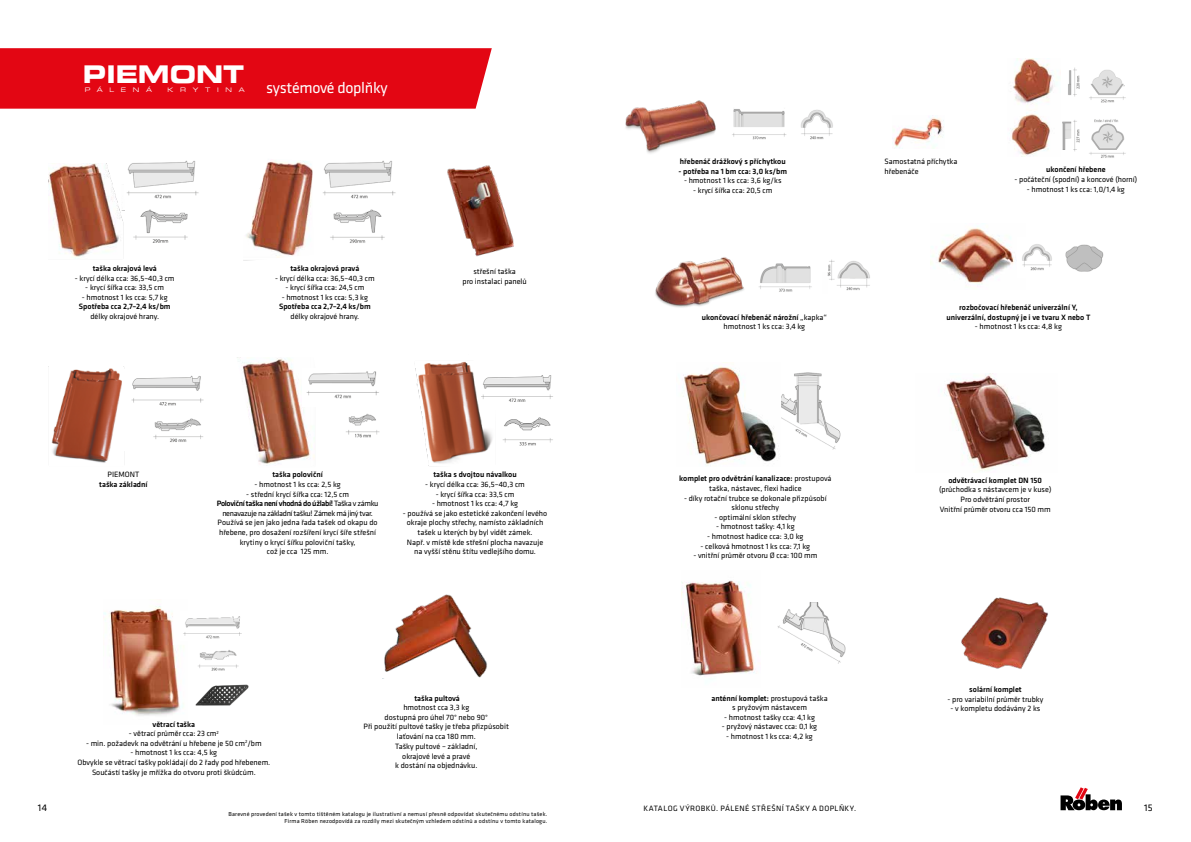
<style>
.page{position:relative;width:1191px;height:842px;background:#fff}
.page>*{position:absolute;margin:0;border:0;box-sizing:border-box;transform-origin:0 0}
.t1{font:700 24px "Square 721 Ex EU";color:#fff}
.t2{font:16px "Klavika Basic";letter-spacing:-.02em;color:#fff}
.t3{font:10px "Klavika Basic";color:#000}
.t4{font:8px/9.6px "Klavika Basic";color:#000;text-align:center}
.t5{font:500 8px/9.6px "Klavika Basic";color:#000;text-align:center}
.t6{font:8px "Klavika Basic";letter-spacing:.05em;color:#000}
.t7{font:6.1px "Square 721 Ex EU";letter-spacing:1.09em;color:#fff}
.t8{font:6px/7.2px "Klavika Basic";letter-spacing:.03em;color:#000;text-align:right}
.s1{font-weight:500}
</style>
<div class="page">
<svg style="left:1060px;top:787px;width:62px;height:23px"></svg>
<img style="left:48px;top:366px;width:76px;height:97px">
<img style="left:237px;top:357px;width:78px;height:109px">
<img style="left:48px;top:163px;width:76px;height:96px">
<img style="left:243px;top:161px;width:70px;height:100px">
<img style="left:415px;top:361px;width:78px;height:105px">
<div style="left:0;top:48px;width:492px;height:61px;background:#e30613"></div>
<img style="left:131px;top:375px;width:73px;height:67px">
<img style="left:781px;top:372px;width:60px;height:78px">
<img style="left:682px;top:366px;width:94px;height:99px">
<img style="left:303px;top:369px;width:76px;height:37px">
<img style="left:346px;top:413px;width:34px;height:25px">
<img style="left:480px;top:364px;width:73px;height:41px">
<img style="left:503px;top:417px;width:50px;height:29px">
<img style="left:126px;top:160px;width:73px;height:39px">
<img style="left:133px;top:233px;width:55px;height:10px">
<img style="left:323px;top:160px;width:73px;height:39px">
<img style="left:330px;top:209px;width:55px;height:34px">
<img style="left:195px;top:684px;width:54px;height:22px">
<img style="left:103px;top:606px;width:81px;height:110px">
<img style="left:180px;top:612px;width:62px;height:28px">
<img style="left:198px;top:650px;width:41px;height:21px">
<img style="left:930px;top:226px;width:84px;height:59px">
<img style="left:1065px;top:244px;width:39px;height:28px">
<img style="left:1022px;top:244px;width:30px;height:27px">
<img style="left:1010px;top:59px;width:44px;height:97px">
<img style="left:1062px;top:67px;width:64px;height:91px">
<img style="left:625px;top:100px;width:91px;height:54px">
<img style="left:801px;top:109px;width:32px;height:31px">
<img style="left:732px;top:109px;width:55px;height:31px">
<img style="left:655px;top:257px;width:89px;height:51px">
<img style="left:759px;top:263px;width:53px;height:29px">
<img style="left:827px;top:259px;width:43px;height:32px">
<img style="left:777px;top:602px;width:69px;height:62px">
<img style="left:682px;top:580px;width:73px;height:96px">
<img style="left:382px;top:594px;width:105px;height:85px">
<img style="left:941px;top:373px;width:104px;height:98px">
<svg style="left:140px;top:209px;width:48px;height:24px"></svg>
<img style="left:961px;top:597px;width:87px;height:72px">
<img style="left:893px;top:116px;width:51px;height:32px">
<img style="left:447px;top:165px;width:67px;height:92px">
<h1 class="t1" style="left:83px;top:60px;width:163px">PIEMONT</h1>
<p class="t7" style="left:85px;top:87px;width:69px">PÁLENÁ</p>
<p class="t7" style="left:168px;top:87px;width:78px">KRYTINA</p>
<h2 class="t2" style="left:266px;top:77px;width:123px">systémové doplňky</h2>
<p class="t5" style="left:93px;top:263px;width:66px">taška okrajová levá</p>
<p class="t4" style="left:75px;top:273px;width:101px">- krycí délka cca: 36,5–40,3 cm</p>
<p class="t4" style="left:85px;top:283px;width:80px">- krycí šířka cca: 33,5 cm</p>
<p class="t4" style="left:82px;top:292px;width:87px">- hmotnost 1 ks cca: 5,7 kg</p>
<p class="t5" style="left:79px;top:302px;width:93px">Spotřeba cca 2,7–2,4 ks/bm</p>
<p class="t4" style="left:90px;top:311px;width:70px">délky okrajové hrany.</p>
<p class="t5" style="left:290px;top:263px;width:70px">taška okrajová pravá</p>
<p class="t4" style="left:275px;top:273px;width:101px">- krycí délka cca: 36,5–40,3 cm</p>
<p class="t4" style="left:285px;top:283px;width:80px">- krycí šířka cca: 24,5 cm</p>
<p class="t4" style="left:282px;top:292px;width:88px">- hmotnost 1 ks cca: 5,3 kg</p>
<p class="t5" style="left:279px;top:302px;width:93px">Spotřeba cca 2,7–2,4 ks/bm</p>
<p class="t4" style="left:290px;top:311px;width:70px">délky okrajové hrany.</p>
<p class="t4" style="left:462px;top:267px;width:66px">střešní taška<br>pro instalaci panelů</p>
<p class="t5" style="left:680px;top:157px;width:107px">hřebenáč drážkový s příchytkou</p>
<p class="t5" style="left:678px;top:166px;width:110px">- potřeba na 1 bm cca: 3,0 ks/bm</p>
<p class="t4" style="left:684px;top:176px;width:99px">- hmotnost 1 ks cca: 3,6 kg/ks</p>
<p class="t4" style="left:693px;top:185px;width:81px">- krycí šířka cca: 20,5 cm</p>
<p class="t4" style="left:702px;top:312px;width:127px"><span class="s1">ukončovací hřebenáč nárožní</span> „kapka“ hmotnost 1 ks cca: 3,4 kg</p>
<p class="t4" style="left:884px;top:157px;width:74px;text-align:left">Samostatná příchytka hřebenáče</p>
<p class="t5" style="left:1046px;top:165px;width:61px">ukončení hřebene</p>
<p class="t4" style="left:1014px;top:174px;width:124px">- počáteční (spodní) a koncové (horní)</p>
<p class="t4" style="left:1027px;top:184px;width:99px">- hmotnost 1 ks cca: 1,0/1,4 kg</p>
<p class="t5" style="left:946px;top:302px;width:145px">rozbočovací hřebenáč univerzální Y, univerzální, dostupný je i ve tvaru X nebo T</p>
<p class="t4" style="left:975px;top:322px;width:89px">- hmotnost 1 ks cca: 4,8 kg</p>
<p class="t5" style="left:433px;top:470px;width:85px">taška s dvojtou návalkou</p>
<p class="t4" style="left:425px;top:479px;width:101px">- krycí délka cca: 36,5–40,3 cm</p>
<p class="t4" style="left:436px;top:489px;width:80px">- krycí šířka cca: 33,5 cm</p>
<p class="t4" style="left:432px;top:498px;width:88px">- hmotnost 1 ks cca: 4,7 kg</p>
<p class="t4" style="left:403px;top:508px;width:146px">- používá se jako estetické zakončení levého okraje plochy střechy, namísto základních tašek u kterých by byl vidět zámek.<br>Např. v místě kde střešní plocha navazuje na vyšší stěnu štítu vedlejšího domu.</p>
<p class="t5" style="left:272px;top:470px;width:52px">taška poloviční</p>
<p class="t4" style="left:254px;top:479px;width:88px">- hmotnost 1 ks cca: 2,5 kg</p>
<p class="t4" style="left:217px;top:489px;width:163px">- střední krycí šířka cca: 12,5 cm<br><span class="s1">Poloviční taška není vhodná do úžlabí!</span> Taška v zámku nenavazuje na základní tašku! Zámek má jiný tvar.<br>Používá se jen jako jedna řada tašek od okapu do hřebene, pro dosažení rozšíření krycí šíře střešní krytiny o krycí šířku poloviční tašky,<br>což je cca 125 mm.</p>
<p class="t4" style="left:108px;top:470px;width:33px">PIEMONT</p>
<p class="t5" style="left:99px;top:479px;width:50px">taška základní</p>
<p class="t4" style="left:679px;top:474px;width:154px"><span class="s1">komplet pro odvětrání kanalizace:</span> prostupová taška, nástavec, flexi hadice</p>
<p class="t4" style="left:684px;top:493px;width:144px">- díky rotační trubce se dokonale přizpůsobí sklonu střechy</p>
<p class="t4" style="left:714px;top:512px;width:83px">- optimální sklon střechy</p>
<p class="t4" style="left:716px;top:522px;width:80px">- hmotnost tašky: 4,1 kg</p>
<p class="t4" style="left:707px;top:531px;width:98px">- hmotnost hadice cca: 3,0 kg</p>
<p class="t4" style="left:700px;top:541px;width:111px">- celková hmotnost 1 ks cca: 7,1 kg</p>
<p class="t4" style="left:693px;top:550px;width:126px">- vnitřní průměr otvoru Ø cca: 100 mm</p>
<p class="t5" style="left:153px;top:719px;width:44px">větrací taška</p>
<p class="t4" style="left:129px;top:728px;width:91px">- větrací průměr cca: 23 cm<sup>2</sup></p>
<p class="t4" style="left:86px;top:738px;width:177px">- min. požadevk na odvětrání u hřebene je 50 cm<sup>2</sup>/bm</p>
<p class="t4" style="left:77px;top:748px;width:194px">- hmotnost 1 ks cca: 4,5 kg<br>Obvykle se větrací tašky pokládají do 2 řady pod hřebenem.<br>Součástí tašky je mřížka do otvoru proti škůdcům.</p>
<p class="t5" style="left:414px;top:693px;width:47px">taška pultová</p>
<p class="t4" style="left:363px;top:702px;width:147px">hmotnost cca 3,3 kg<br>dostupná pro úhel 70° nebo 90°<br>Při použití pultové tašky je třeba přizpůsobit laťování na cca 180 mm.</p>
<p class="t4" style="left:395px;top:741px;width:84px">Tašky pultové – základní, okrajové levé a pravé<br>k dostání na objednávku.</p>
<p class="t4" style="left:711px;top:693px;width:118px"><span class="s1">anténní komplet:</span> prostupová taška s pryžovým nástavcem</p>
<p class="t4" style="left:724px;top:712px;width:92px">- hmotnost tašky cca: 4,1 kg</p>
<p class="t4" style="left:722px;top:722px;width:97px">- pryžový nástavec cca: 0,1 kg</p>
<p class="t4" style="left:726px;top:731px;width:88px">- hmotnost 1 ks cca: 4,2 kg</p>
<p class="t5" style="left:948px;top:475px;width:95px">odvětrávací komplet DN 150</p>
<p class="t4" style="left:939px;top:485px;width:114px">(průchodka s nástavcem je v kuse)<br>Pro odvětrání prostor<br>Vnitřní průměr otvoru cca 150 mm</p>
<p class="t5" style="left:969px;top:684px;width:54px">solární komplet</p>
<p class="t4" style="left:947px;top:694px;width:97px">- pro variabilní průměr trubky</p>
<p class="t4" style="left:950px;top:704px;width:91px">- v kompletu dodávány 2 ks</p>
<p class="t3" style="left:38px;top:801px;width:11px">14</p>
<p class="t6" style="left:643px;top:803px;width:214px">KATALOG VÝROBKŮ. PÁLENÉ STŘEŠNÍ TAŠKY A DOPLŇKY.</p>
<p class="t3" style="left:1144px;top:801px;width:10px">15</p>
<p class="t8" style="left:228px;top:810px;width:320px">Barevné provedení tašek v tomto tištěném katalogu je ilustrativní a nemusí přesně odpovídat skutečnému odstínu tašek.<br>Firma Röben nezodpovídá za rozdíly mezi skutečným vzhledem odstínů a odstínu v tomto katalogu.</p>
</div>
